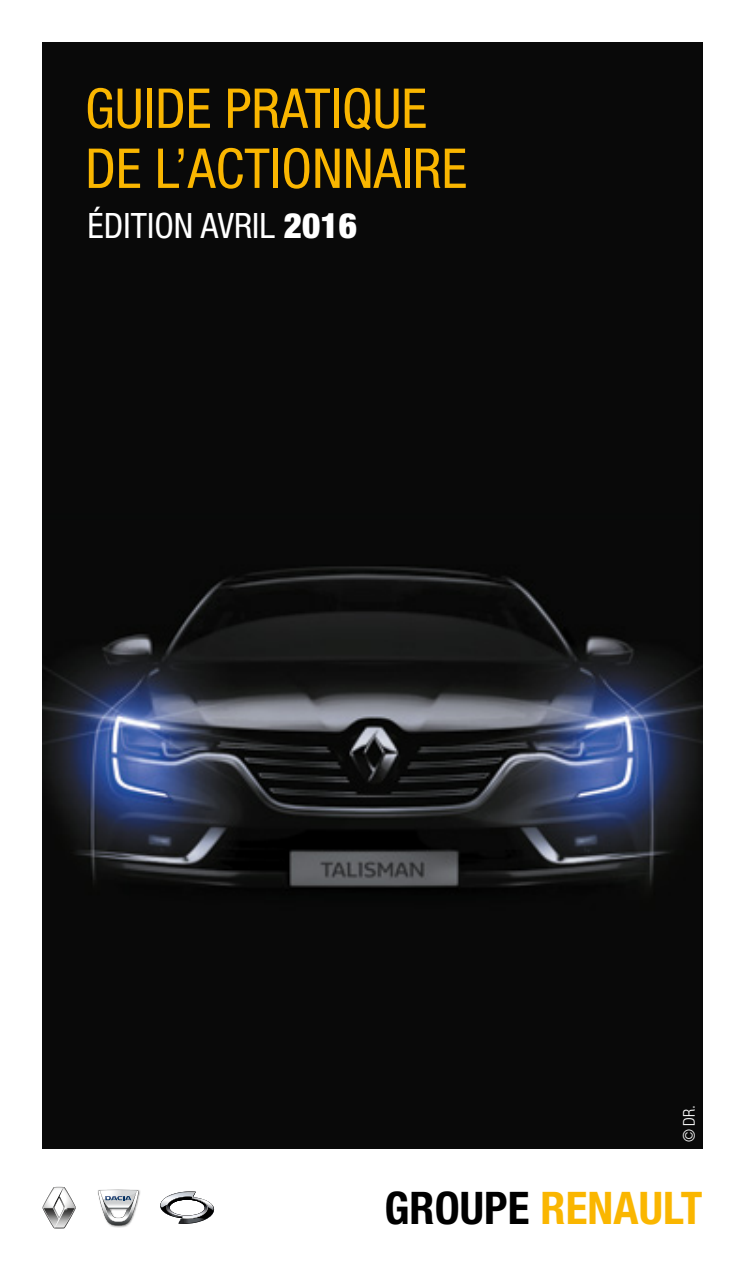
<style>
.page{position:relative;width:745px;height:1276px;background:#fff}
.page>*{position:absolute;margin:0;border:0;box-sizing:border-box;transform-origin:0 0}
.t1{font:condensed 55px/60px "Helvetica Neue LT Std";letter-spacing:.005em;color:#fab600}
.t2{font:700 condensed 45px "Helvetica Neue LT Std";letter-spacing:.005em;color:#fab600}
.t3{font:condensed 35px "Helvetica Neue LT Std";letter-spacing:.005em;color:#fff}
.t4{font:300 condensed 16.25px "Helvetica Neue LT Std";color:#fff}
.s1{font-weight:900}
.s2{color:#000}
</style>
<div class="page">
<img style="left:43px;top:43px;width:659px;height:1105px">
<img style="left:110px;top:1190px;width:30px;height:37px">
<svg style="left:98px;top:1189px;width:40px;height:36px"></svg>
<svg style="left:160px;top:1191px;width:54px;height:32px"></svg>
<svg style="left:43px;top:1187px;width:33px;height:41px"></svg>
<p class="t1" style="left:85px;top:78px;width:383px">GUIDE PRATIQUE<br>DE L’ACTIONNAIRE</p>
<p class="t3" style="left:88px;top:205px;width:270px">ÉDITION AVRIL <span class="s1">2016</span></p>
<p class="t4" style="left:679px;top:1142px;width:39px;rotate:-90deg">© DR.</p>
<p class="t2" style="left:384px;top:1181px;width:319px"><span class="s2">GROUPE</span> RENAULT</p>
</div>
